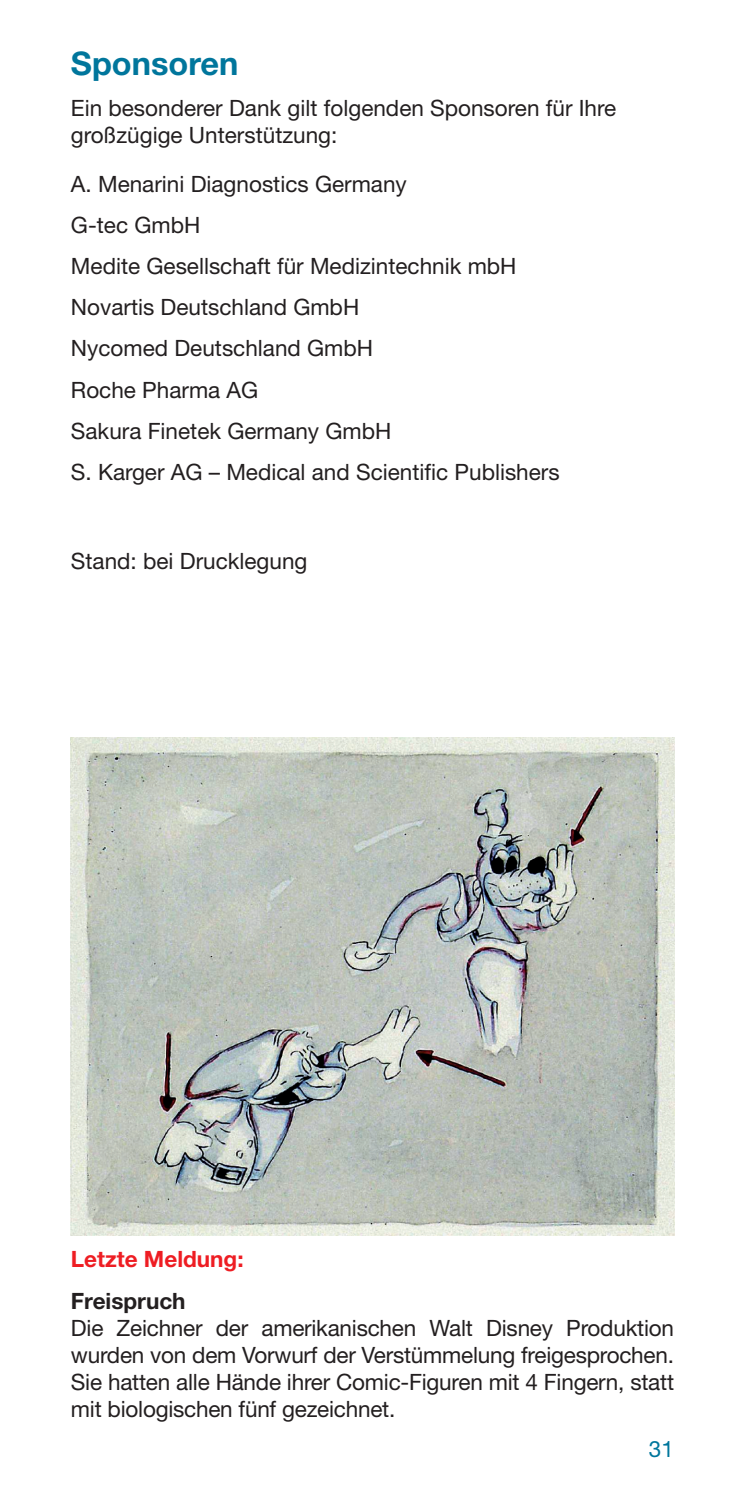
<style>
.page{position:relative;width:745px;height:1489px;background:#fff}
.page>*{position:absolute;margin:0;border:0;box-sizing:border-box;transform-origin:0 0}
.t1{font:700 32.5px "Helvetica Neue";color:#00769c}
.t2{font:22.5px/41.2px "Helvetica Neue";color:#231f20}
.t3{font:700 22.5px "Helvetica Neue";color:#ee1d23}
.t4{font:700 22.5px "Helvetica Neue";color:#231f20}
.t5{font:22.5px "Helvetica Neue";color:#00769c}
</style>
<div class="page">
<img style="left:71px;top:737px;width:603px;height:498px">
<h1 class="t1" style="left:71px;top:43px;width:169px">Sponsoren</h1>
<p class="t2" style="left:71px;top:94px;width:546px;line-height:27px">Ein besonderer Dank gilt folgenden Sponsoren für Ihre großzügige Unterstützung:</p>
<p class="t2" style="left:71px;top:162px;width:490px">A. Menarini Diagnostics Germany<br>G-tec GmbH<br>Medite Gesellschaft für Medizintechnik mbH<br>Novartis Deutschland GmbH<br>Nycomed Deutschland GmbH<br>Roche Pharma AG<br>Sakura Finetek Germany GmbH<br>S. Karger AG – Medical and Scientific Publishers</p>
<p class="t2" style="left:71px;top:540px;width:238px">Stand: bei Drucklegung</p>
<p class="t3" style="left:71px;top:1245px;width:174px">Letzte Meldung:</p>
<p class="t4" style="left:71px;top:1286px;width:116px">Freispruch</p>
<p class="t2" style="left:71px;top:1313px;width:604px;line-height:27px;text-align:justify">Die Zeichner der amerikanischen Walt Disney Produktion wurden von dem Vorwurf der Verstümmelung freigesprochen.<br>Sie hatten alle Hände ihrer Comic-Figuren mit 4 Fingern, statt mit biologischen fünf gezeichnet.</p>
<p class="t5" style="left:648px;top:1435px;width:27px">31</p>
</div>
